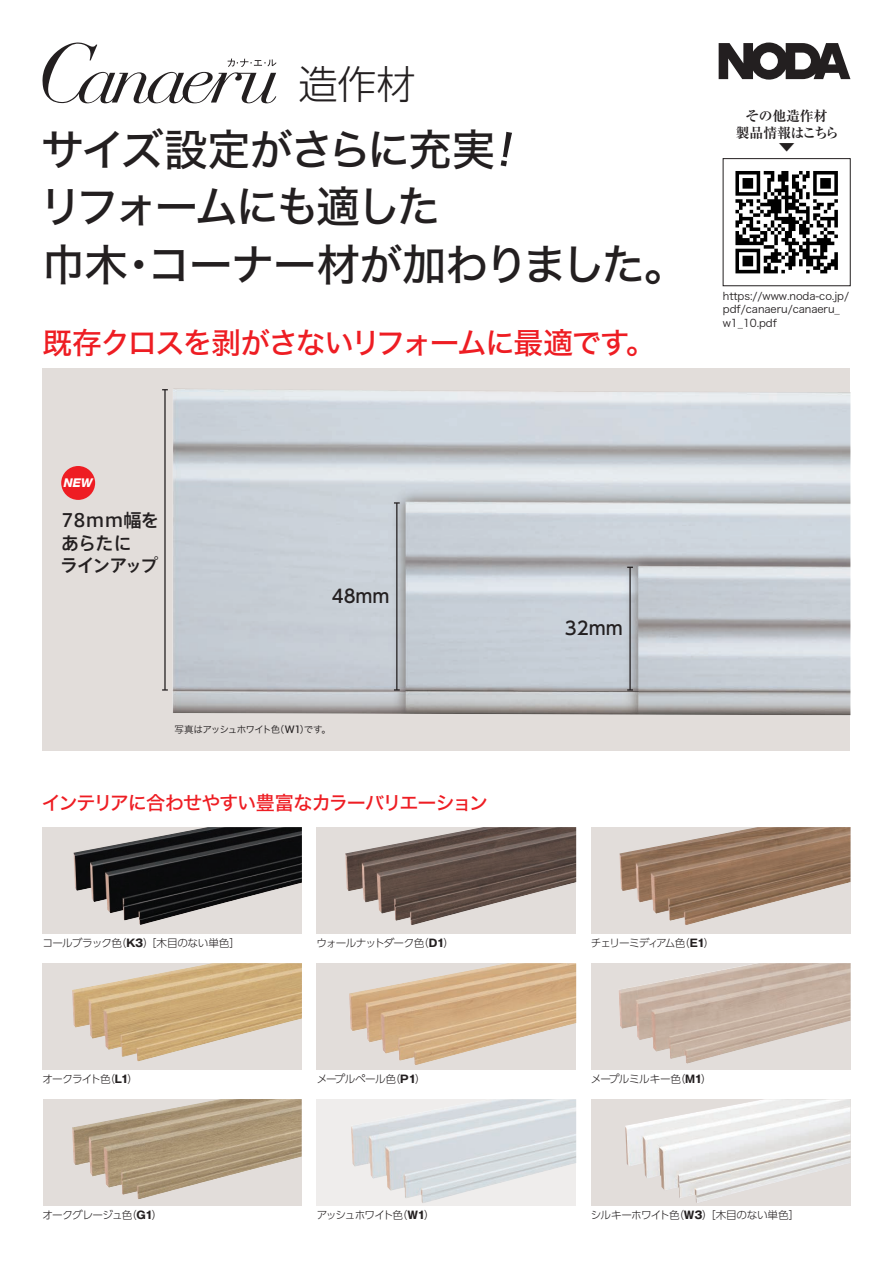
<style>
.page{position:relative;width:893px;height:1263px;background:#fff}
.page>*{position:absolute;margin:0;border:0;box-sizing:border-box;transform-origin:0 0}
.t1{font:43.65px/57.4px "Hira Kaku Std W5";letter-spacing:-.07em;color:#231f20}
.t2{font:300 39.3px "UD Shin Go Pr 6";color:#231f20}
.t3{font:29.7px "Hira Kaku Std W5";letter-spacing:-.065em;color:#ee1d23}
.t4{font:19.2px "Hira Kaku Std W5";letter-spacing:-.065em;color:#ee1d23}
.t5{font:500 18px/22.4px "Axis Std";letter-spacing:-.05em;color:#231f20}
.t6{font:500 18px "UD Shin Go Pro";color:#231f20}
.t7{font:700 13.8px/17px "Ryumin Pro";letter-spacing:-.01em;color:#231f20;text-align:center}
.t8{font:700 13.8px "Ryumin Pro";letter-spacing:-.01em;color:#231f20;scale:1.2 1}
.t9{font:italic 800 12.15px "Helvetica Neue LT Std";color:#fff}
.t10{font:10.65px/13.8px "Hira Kaku Std W3";letter-spacing:-.005em;color:#231f20}
.t11{font:300 10.65px "UD Shin Go Pr 6";letter-spacing:-.07em;color:#231f20}
.t12{font:300 10.65px "UD Shin Go Pr 6";letter-spacing:-.04em;color:#231f20}
.t13{font:300 10.65px "UD Shin Go Pr 6";letter-spacing:-.105em;color:#231f20}
.t14{font:300 10.65px "UD Shin Go Pr 6";letter-spacing:-.09em;color:#231f20}
.t15{font:300 10.65px "UD Shin Go Pr 6";letter-spacing:-.035em;color:#231f20}
.t16{font:9.6px "Hira Kaku Std W3";letter-spacing:-.075em;color:#231f20}
.s1{font-family:"Hira Kaku Std W5"}
.s2{font-family:"Gothic MB101 Pro";font-weight:700}
</style>
<div class="page">
<svg style="left:719px;top:43px;width:131px;height:37px"></svg>
<div style="left:43px;top:827px;width:259px;height:106px;background:#e2ddda"></div>
<img style="left:74px;top:827px;width:228px;height:98px">
<div style="left:591px;top:827px;width:259px;height:106px;background:#e2ddda"></div>
<img style="left:619px;top:827px;width:231px;height:98px">
<div style="left:317px;top:827px;width:259px;height:106px;background:#e2ddda"></div>
<img style="left:345px;top:827px;width:231px;height:98px">
<div style="left:591px;top:1099px;width:259px;height:106px;background:#e2ddda"></div>
<img style="left:625px;top:1099px;width:225px;height:104px">
<div style="left:317px;top:1099px;width:259px;height:106px;background:#efedec"></div>
<img style="left:351px;top:1099px;width:225px;height:104px">
<div style="left:43px;top:1099px;width:259px;height:106px;background:#e2ddda"></div>
<img style="left:72px;top:1099px;width:230px;height:100px">
<div style="left:317px;top:963px;width:259px;height:106px;background:#e2ddda"></div>
<img style="left:349px;top:963px;width:227px;height:102px">
<div style="left:591px;top:963px;width:259px;height:106px;background:#e2ddda"></div>
<img style="left:619px;top:963px;width:231px;height:100px">
<div style="left:43px;top:963px;width:259px;height:106px;background:#e2ddda"></div>
<img style="left:72px;top:963px;width:230px;height:98px">
<div style="left:43px;top:368px;width:807px;height:382px;background:#e2ddda"></div>
<img style="left:173px;top:389px;width:677px;height:326px">
<hr style="left:164px;top:390px;width:2px;height:300px;background:#231f20">
<svg style="left:162px;top:689px;width:6px;height:2px"></svg>
<hr style="left:396px;top:503px;width:1px;height:187px;background:#231f20">
<svg style="left:394px;top:502px;width:6px;height:2px"></svg>
<hr style="left:629px;top:567px;width:2px;height:123px;background:#231f20">
<svg style="left:627px;top:689px;width:6px;height:2px"></svg>
<svg style="left:735px;top:171px;width:103px;height:102px"></svg>
<div style="left:723px;top:158px;width:127px;height:128px;border:1px solid #231f20"></div>
<div style="left:61px;top:466px;width:34px;height:34px;background:#ee1d23;border-radius:50%"></div>
<svg style="left:42px;top:42px;width:234px;height:61px"></svg>
<h2 class="t2" style="left:298px;top:52px;width:119px">造作材</h2>
<h1 class="t1" style="left:41px;top:121px;width:456px">サイズ設定がさらに充実</h1>
<h1 class="t1" style="left:39px;top:179px;width:650px">リフォームにも適した<br>巾木・コーナー材が加わりました。</h1>
<h3 class="t3" style="left:43px;top:320px;width:615px">既存クロスを剥がさないリフォームに最適です。</h3>
<p class="t9" style="left:64px;top:476px;width:30px">NEW</p>
<h3 class="t5" style="left:60px;top:508px;width:100px">78mm幅をあらたに<br>ラインアップ</h3>
<h3 class="t6" style="left:332px;top:582px;width:59px">48mm</h3>
<p class="t16" style="left:174px;top:722px;width:158px">写真はアッシュホワイト色（<span class="s1">W1</span>）です。</p>
<h3 class="t4" style="left:42px;top:788px;width:448px">インテリアに合わせやすい豊富なカラーバリエーション</h3>
<h3 class="t6" style="left:565px;top:614px;width:59px">32mm</h3>
<p class="t7" style="left:736px;top:106px;width:105px">その他造作材<br>製品情報はこちら</p>
<p class="t8" style="left:778px;top:136px;width:15px">▼</p>
<p class="t10" style="left:723px;top:289px;width:128px">https://www.noda-co.jp/ pdf/canaeru/canaeru_ w1_10.pdf</p>
<p class="t12" style="left:42px;top:934px;width:199px">コールブラック色（<span class="s2">K3</span>）［木目のない単色］</p>
<p class="t11" style="left:317px;top:934px;width:139px">ウォールナットダーク色（<span class="s2">D1</span>）</p>
<p class="t13" style="left:591px;top:934px;width:125px">チェリーミディアム色（<span class="s2">E1</span>）</p>
<p class="t11" style="left:42px;top:1070px;width:97px">オークライト色（<span class="s2">L1</span>）</p>
<p class="t11" style="left:317px;top:1070px;width:110px">メープルペール色（<span class="s2">P1</span>）</p>
<p class="t15" style="left:591px;top:1070px;width:122px">メープルミルキー色（<span class="s2">M1</span>）</p>
<p class="t11" style="left:42px;top:1206px;width:121px">オークグレージュ色（<span class="s2">G1</span>）</p>
<p class="t14" style="left:317px;top:1206px;width:120px">アッシュホワイト色（<span class="s2">W1</span>）</p>
<p class="t12" style="left:591px;top:1206px;width:210px">シルキーホワイト色（<span class="s2">W3</span>）［木目のない単色］</p>
</div>
